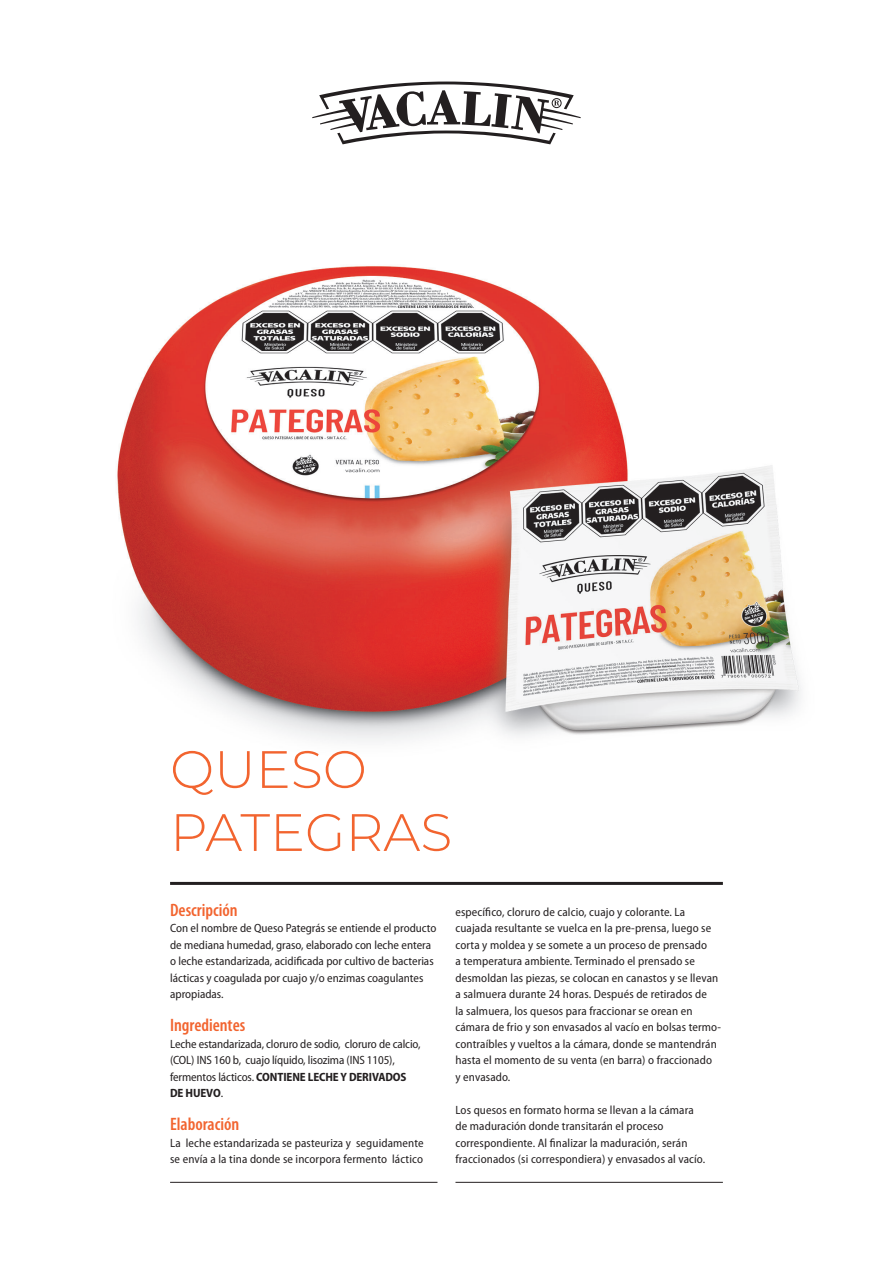
<style>
.page{position:relative;width:893px;height:1263px;background:#fff}
.page>*{position:absolute;margin:0;border:0;box-sizing:border-box;transform-origin:0 0}
.t1{font:300 52.5px "Montserrat";color:#f2642f}
.Titulos_Fichas{font:600 condensed 18px "Myriad Pro";color:#f2642f}
.Texto_fichas{font:semi-condensed 12px/16.5px "Myriad Pro";letter-spacing:.01em;color:#231f20}
.Texto_fichas-2{font:semi-condensed 12px/16.5px "Myriad Pro";letter-spacing:-.01em;color:#231f20}
.s1{font-weight:700}
</style>
<div class="page">
<svg style="left:312px;top:82px;width:269px;height:62px"></svg>
<img style="left:117px;top:266px;width:684px;height:475px">
<hr style="left:170px;top:882px;width:553px;height:3px;background:#231f20">
<hr style="left:170px;top:1182px;width:267px;height:1px;background:#231f20">
<hr style="left:455px;top:1182px;width:268px;height:1px;background:#231f20">
<p class="t1" style="left:170px;top:734px;width:198px">QUESO</p>
<p class="t1" style="left:170px;top:797px;width:284px">PATEGRAS</p>
<p class="Titulos_Fichas" style="left:170px;top:900px;width:69px">Descripción</p>
<p class="Texto_fichas" style="left:170px;top:920px;width:268px">Con el nombre de Queso Pategrás se entiende el producto de mediana humedad, graso, elaborado con leche entera o leche estandarizada, acidificada por cultivo de bacterias lácticas y coagulada por cuajo y/o enzimas coagulantes apropiadas.</p>
<p class="Titulos_Fichas" style="left:170px;top:1016px;width:77px">Ingredientes</p>
<p class="Texto_fichas-2" style="left:170px;top:1036px;width:252px">Leche estandarizada, cloruro de sodio, cloruro de calcio, (COL) INS 160 b, cuajo líquido, lisozima (INS 1105), fermentos lácticos. <span class="s1">CONTIENE LECHE Y DERIVADOS DE HUEVO</span>.</p>
<p class="Titulos_Fichas" style="left:170px;top:1115px;width:71px">Elaboración</p>
<p class="Texto_fichas" style="left:170px;top:1135px;width:255px">La leche estandarizada se pasteuriza y seguidamente se envía a la tina donde se incorpora fermento láctico</p>
<p class="Texto_fichas" style="left:455px;top:904px;width:267px">específico, cloruro de calcio, cuajo y colorante. La cuajada resultante se vuelca en la pre-prensa, luego se corta y moldea y se somete a un proceso de prensado<br>a temperatura ambiente. Terminado el prensado se desmoldan las piezas, se colocan en canastos y se llevan a salmuera durante 24 horas. Después de retirados de<br>la salmuera, los quesos para fraccionar se orean en cámara de frio y son envasados al vacío en bolsas termo&shy;contraíbles y vueltos a la cámara, donde se mantendrán hasta el momento de su venta (en barra) o fraccionado<br>y envasado.</p>
<p class="Texto_fichas" style="left:455px;top:1102px;width:251px">Los quesos en formato horma se llevan a la cámara de maduración donde transitarán el proceso correspondiente. Al finalizar la maduración, serán fraccionados (si correspondiera) y envasados al vacío.</p>
</div>
